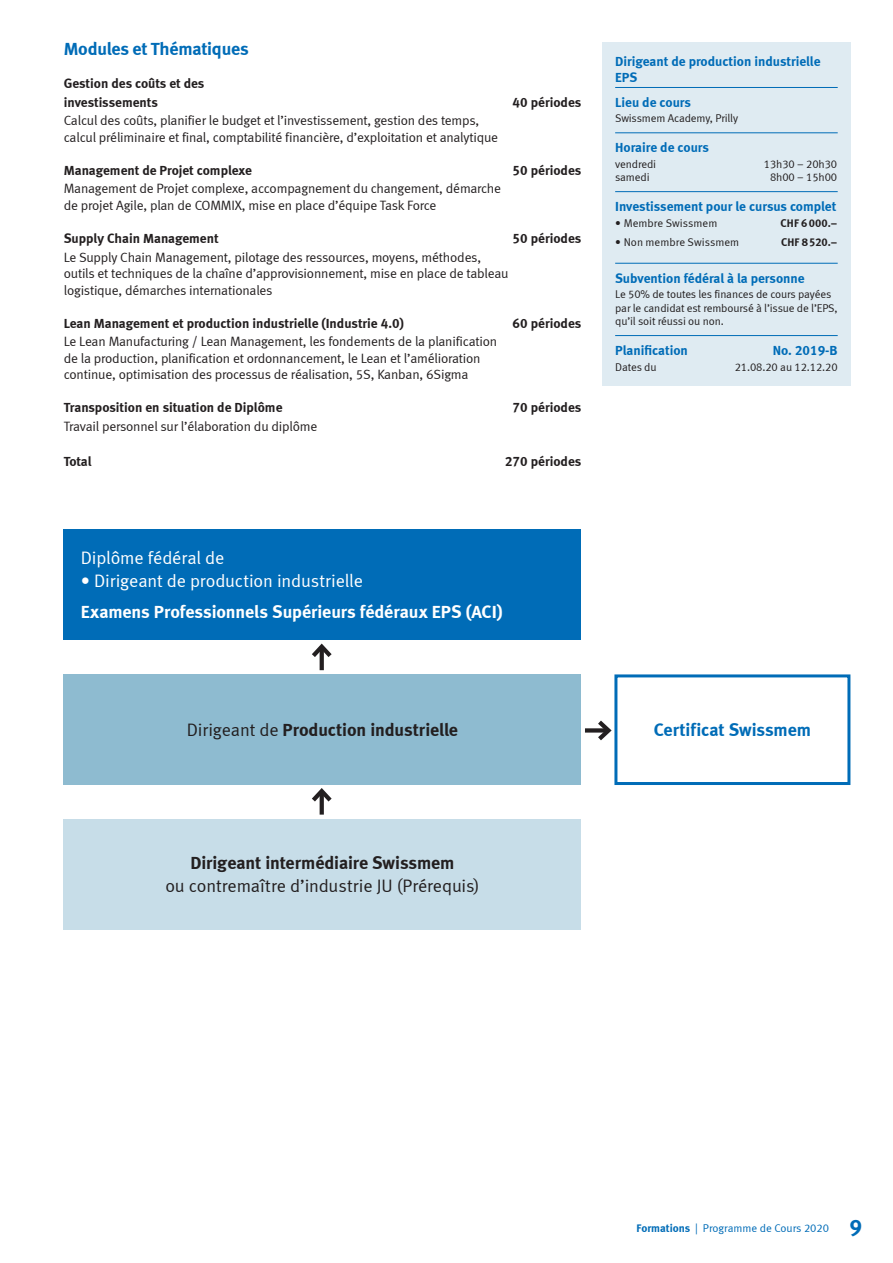
<style>
.page{position:relative;width:893px;height:1263px;background:#fff}
.page>*{position:absolute;margin:0;border:0;box-sizing:border-box;transform-origin:0 0}
.t1{font:18px "Meta Bold LF";letter-spacing:-.005em;color:#231f20}
.t2{font:18px "Meta Normal LF";letter-spacing:-.01em;color:#fff}
.t3{font:18px "Meta Bold LF";color:#fff}
.t4{font:18px "Meta Bold LF";letter-spacing:-.01em;color:#006cb7}
.t5{font:18px "Meta Normal LF";letter-spacing:-.005em;color:#231f20}
.t6{font:13.5px/16.5px "Meta Normal LF";letter-spacing:-.015em;color:#231f20}
.t7{font:13.5px/18.6px "Meta Bold LF";color:#231f20}
.t8{font:13.5px/16.2px "Meta Bold LF";color:#006cb7}
.t9{font:11.25px/13.5px "Meta Normal LF";letter-spacing:-.01em;color:#231f20}
.t10{font:11.25px "Meta Normal LF";color:#006cb7}
.t11{font:11.25px "Meta Bold LF";letter-spacing:.01em;color:#231f20}
.s1{font-family:"Meta Normal LF"}
.s2{font-family:"Meta Bold LF"}
.s3{font-family:"Meta Bold LF";font-size:22.5px}
</style>
<div class="page">
<div style="left:602px;top:43px;width:248px;height:343px;background:#dfebf2"></div>
<hr style="left:615px;top:87px;width:223px;height:1px;background:#006cb7">
<hr style="left:615px;top:133px;width:223px;height:1px;background:#006cb7">
<hr style="left:615px;top:191px;width:223px;height:1px;background:#006cb7">
<hr style="left:615px;top:263px;width:223px;height:1px;background:#006cb7">
<hr style="left:615px;top:335px;width:223px;height:1px;background:#006cb7">
<div style="left:64px;top:674px;width:517px;height:111px;background:#8ebbd0"></div>
<div style="left:64px;top:819px;width:517px;height:110px;background:#c7dde8"></div>
<div style="left:64px;top:529px;width:517px;height:111px;background:#006cb7"></div>
<svg style="left:320px;top:662px;width:4px;height:8px"></svg>
<svg style="left:312px;top:643px;width:20px;height:19px"></svg>
<svg style="left:320px;top:806px;width:4px;height:9px"></svg>
<svg style="left:312px;top:788px;width:20px;height:18px"></svg>
<svg style="left:585px;top:728px;width:8px;height:4px"></svg>
<svg style="left:593px;top:674px;width:258px;height:111px"></svg>
<h1 class="t4" style="left:64px;top:38px;width:186px">Modules et Thématiques</h1>
<p class="t7" style="left:64px;top:74px;width:142px">Gestion des coûts et des investissements</p>
<p class="t7" style="left:513px;top:93px;width:70px">40 périodes</p>
<p class="t6" style="left:64px;top:112px;width:436px">Calcul des coûts, planifier le budget et l’investissement, gestion des temps, calcul préliminaire et final, comptabilité financière, d’exploitation et analytique</p>
<p class="t7" style="left:64px;top:161px;width:190px">Management de Projet complexe</p>
<p class="t7" style="left:513px;top:161px;width:70px">50 périodes</p>
<p class="t6" style="left:64px;top:180px;width:439px">Management de Projet complexe, accompagnement du changement, démarche de projet Agile, plan de COMMIX, mise en place d’équipe Task Force</p>
<p class="t7" style="left:64px;top:229px;width:156px">Supply Chain Management</p>
<p class="t7" style="left:513px;top:229px;width:70px">50 périodes</p>
<p class="t6" style="left:64px;top:248px;width:446px">Le Supply Chain Management, pilotage des ressources, moyens, méthodes, outils et techniques de la chaîne d’approvisionnement, mise en place de tableau logistique, démarches internationales</p>
<p class="t7" style="left:64px;top:313px;width:342px">Lean Management et production industrielle (Industrie 4.0)</p>
<p class="t7" style="left:513px;top:313px;width:70px">60 périodes</p>
<p class="t6" style="left:64px;top:333px;width:435px">Le Lean Manufacturing / Lean Management, les fondements de la planification de la production, planification et ordonnancement, le Lean et l’amélioration continue, optimisation des processus de réalisation, 5S, Kanban, 6Sigma</p>
<p class="t7" style="left:64px;top:398px;width:220px">Transposition en situation de Diplôme</p>
<p class="t7" style="left:513px;top:398px;width:70px">70 périodes</p>
<p class="t6" style="left:64px;top:418px;width:255px">Travail personnel sur l’élaboration du diplôme</p>
<p class="t7" style="left:64px;top:452px;width:29px">Total</p>
<p class="t7" style="left:505px;top:452px;width:78px">270 périodes</p>
<h1 class="t2" style="left:81px;top:547px;width:145px">Diplôme fédéral de</h1>
<h1 class="t2" style="left:81px;top:570px;width:284px">• Dirigeant de production industrielle</h1>
<h1 class="t3" style="left:81px;top:601px;width:423px">Examens Professionnels Supérieurs fédéraux EPS (ACI)</h1>
<p class="t8" style="left:615px;top:53px;width:207px">Dirigeant de production industrielle<br>EPS</p>
<p class="t8" style="left:615px;top:94px;width:77px">Lieu de cours</p>
<p class="t9" style="left:615px;top:112px;width:124px">Swissmem Academy, Prilly</p>
<p class="t8" style="left:615px;top:139px;width:95px">Horaire de cours</p>
<p class="t9" style="left:615px;top:157px;width:43px">vendredi</p>
<p class="t9" style="left:764px;top:157px;width:75px">13h30 – 20h30</p>
<p class="t9" style="left:615px;top:170px;width:36px">samedi</p>
<p class="t9" style="left:770px;top:170px;width:69px">8h00 – 15h00</p>
<p class="t8" style="left:615px;top:198px;width:223px">Investissement pour le cursus complet</p>
<p class="t9" style="left:615px;top:216px;width:104px">• Membre Swissmem</p>
<p class="t11" style="left:780px;top:216px;width:58px">CHF 6000.–</p>
<p class="t9" style="left:615px;top:236px;width:126px">• Non membre Swissmem</p>
<p class="t11" style="left:781px;top:236px;width:58px">CHF 8520.–</p>
<p class="t8" style="left:615px;top:270px;width:191px">Subvention fédéral à la personne</p>
<p class="t9" style="left:615px;top:287px;width:224px">Le 50% de toutes les finances de cours payées par le candidat est remboursé à l’issue de l’EPS, qu’il soit réussi ou non.</p>
<p class="t8" style="left:615px;top:342px;width:74px">Planification</p>
<p class="t8" style="left:773px;top:342px;width:66px">No. 2019-B</p>
<p class="t9" style="left:615px;top:360px;width:43px">Dates du</p>
<p class="t9" style="left:735px;top:360px;width:104px">21.08.20 au 12.12.20</p>
<h1 class="t1" style="left:187px;top:719px;width:273px"><span class="s1">Dirigeant de</span> Production industrielle</h1>
<h1 class="t4" style="left:654px;top:719px;width:159px">Certificat Swissmem</h1>
<h1 class="t1" style="left:190px;top:852px;width:266px">Dirigeant intermédiaire Swissmem</h1>
<h1 class="t5" style="left:165px;top:875px;width:316px">ou contremaître d’industrie JU (Prérequis)</h1>
<p class="t10" style="left:637px;top:1222px;width:227px"><span class="s2">Formations</span> | Programme de Cours 2020 <span class="s3">9</span></p>
</div>
